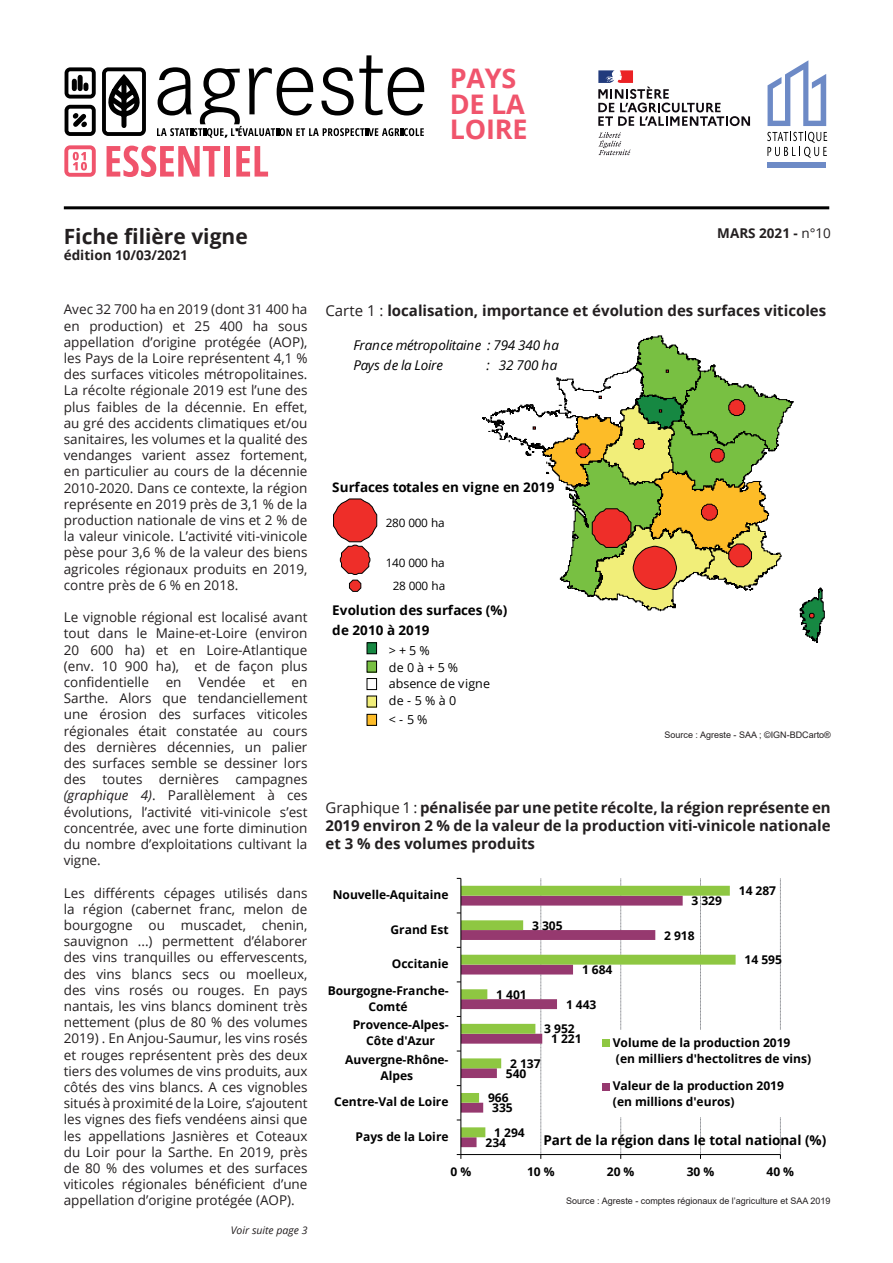
<style>
.page{position:relative;width:893px;height:1263px;background:#fff}
.page>*{position:absolute;margin:0;border:0;box-sizing:border-box;transform-origin:0 0}
.t1{font:700 27px/25.5px "Open Sans";letter-spacing:-.01em;color:#f0546c}
.t2{font:700 21px "Open Sans";color:#231f20}
.t3{font:700 15px/18px "Open Sans";color:#231f20;text-align:justify}
.t4{font:13.5px/16.2px "Open Sans";color:#231f20;text-align:justify}
.t5{font:italic 13.5px/20.4px "Open Sans";letter-spacing:-.01em;color:#000}
.t6{font:700 13.5px "Open Sans";letter-spacing:-.005em;color:#000}
.t7{font:700 13.5px "Open Sans";color:#231f20}
.t8{font:700 13.35px/19.2px "Open Sans";letter-spacing:.01em;color:#000}
.t9{font:12.45px/16.6px "Open Sans";letter-spacing:.02em;color:#000}
.t10{font:700 12px/16.4px "Open Sans";letter-spacing:-.005em;color:#000;text-align:center}
.t11{font:11.7px/23.4px "Open Sans";letter-spacing:-.025em;color:#000;text-align:center}
.t12{font:italic 10.5px "Open Sans";color:#231f20}
.t13{font:9px "Arial";color:#231f20}
.s1{font-style:italic}
.s2{font-weight:400}
</style>
<div class="page">
<hr style="left:64px;top:206px;width:765px;height:3px;background:#000">
<svg style="left:65px;top:55px;width:359px;height:83px"></svg>
<svg style="left:64px;top:145px;width:32px;height:32px"></svg>
<svg style="left:107px;top:146px;width:113px;height:31px"></svg>
<div style="left:225px;top:146px;width:5px;height:31px;background:#f0546c"></div>
<svg style="left:236px;top:146px;width:32px;height:31px"></svg>
<div style="left:767px;top:162px;width:59px;height:6px;background:#6d8ac6"></div>
<svg style="left:767px;top:132px;width:60px;height:26px"></svg>
<svg style="left:767px;top:60px;width:59px;height:66px"></svg>
<svg style="left:598px;top:132px;width:33px;height:23px"></svg>
<svg style="left:598px;top:70px;width:152px;height:56px"></svg>
<svg style="left:366px;top:335px;width:459px;height:391px"></svg>
<div style="left:367px;top:643px;width:10px;height:11px;background:#168842"></div>
<div style="left:367px;top:643px;width:10px;height:11px;border:1px solid #000"></div>
<div style="left:367px;top:661px;width:10px;height:11px;background:#78c042"></div>
<div style="left:367px;top:661px;width:10px;height:11px;border:1px solid #000"></div>
<div style="left:367px;top:678px;width:10px;height:11px;background:#fff"></div>
<div style="left:367px;top:678px;width:10px;height:11px;border:1px solid #000"></div>
<div style="left:367px;top:696px;width:10px;height:11px;background:#f1ee79"></div>
<div style="left:367px;top:696px;width:10px;height:11px;border:1px solid #000"></div>
<div style="left:367px;top:714px;width:10px;height:11px;background:#fdbc28"></div>
<div style="left:367px;top:714px;width:10px;height:11px;border:1px solid #000"></div>
<svg style="left:333px;top:498px;width:44px;height:94px"></svg>
<svg style="left:462px;top:886px;width:274px;height:251px"></svg>
<hr style="left:461px;top:1154px;width:319px;height:1px;background:#000">
<svg style="left:541px;top:878px;width:1px;height:281px"></svg>
<svg style="left:620px;top:878px;width:1px;height:281px"></svg>
<svg style="left:700px;top:878px;width:1px;height:281px"></svg>
<svg style="left:780px;top:878px;width:1px;height:281px"></svg>
<hr style="left:461px;top:878px;width:1px;height:276px;background:#000">
<svg style="left:457px;top:1154px;width:5px;height:5px"></svg>
<div style="left:588px;top:1030px;width:236px;height:86px;background:#fff"></div>
<div style="left:602px;top:1040px;width:8px;height:7px;background:#8ec742"></div>
<div style="left:602px;top:1083px;width:8px;height:7px;background:#96396f"></div>
<h1 class="t1" style="left:450px;top:65px;width:79px">PAYS<br>DE LA<br>LOIRE</h1>
<h2 class="t2" style="left:64px;top:221px;width:185px">Fiche filière vigne</h2>
<p class="t7" style="left:64px;top:245px;width:126px">édition 10/03/2021</p>
<p class="t4" style="left:64px;top:301px;width:245px">Avec 32 700 ha en 2019 (dont 31 400 ha en production) et 25 400 ha sous appellation d’origine protégée (AOP), les Pays de la Loire représentent 4,1 % des surfaces viticoles métropolitaines.<br>La récolte régionale 2019 est l’une des plus faibles de la décennie. En effet, au gré des accidents climatiques et/ou sanitaires, les volumes et la qualité des vendanges varient assez fortement, en particulier au cours de la décennie 2010-2020. Dans ce contexte, la région représente en 2019 près de 3,1 % de la production nationale de vins et 2 % de la valeur vinicole. L’activité viti-vinicole pèse pour 3,6 % de la valeur des biens agricoles régionaux produits en 2019, contre près de 6 % en 2018.</p>
<p class="t4" style="left:64px;top:609px;width:245px">Le vignoble régional est localisé avant tout dans le Maine-et-Loire (environ 20 600 ha) et en Loire-Atlantique (env. 10 900 ha), et de façon plus confidentielle en Vendée et en Sarthe. Alors que tendanciellement une érosion des surfaces viticoles régionales était constatée au cours des dernières décennies, un palier des surfaces semble se dessiner lors des toutes dernières campagnes <span class="s1">(graphique 4)</span>. Parallèlement à ces évolutions, l’activité viti-vinicole s’est concentrée, avec une forte diminution du nombre d’exploitations cultivant la vigne.</p>
<p class="t4" style="left:64px;top:884px;width:245px">Les différents cépages utilisés dans la région (cabernet franc, melon de bourgogne ou muscadet, chenin, sauvignon ...) permettent d’élaborer des vins tranquilles ou effervescents, des vins blancs secs ou moelleux, des vins rosés ou rouges. En pays nantais, les vins blancs dominent très nettement (plus de 80 % des volumes 2019) . En Anjou-Saumur, les vins rosés et rouges représentent près des deux tiers des volumes de vins produits, aux côtés des vins blancs. A ces vignobles situés à proximité de la Loire, s’ajoutent les vignes des fiefs vendéens ainsi que les appellations Jasnières et Coteaux du Loir pour la Sarthe. En 2019, près de 80 % des volumes et des surfaces viticoles régionales bénéficient d’une appellation d’origine protégée (AOP).</p>
<p class="t12" style="left:231px;top:1223px;width:78px">Voir suite page 3</p>
<p class="t7" style="left:717px;top:223px;width:115px">MARS 2021 - <span class="s2">n°10</span></p>
<p class="t3" style="left:325px;top:301px;width:502px"><span class="s2">Carte 1 :</span> localisation, importance et évolution des surfaces viticoles</p>
<p class="t5" style="left:353px;top:334px;width:207px">France métropolitaine : 794 340 ha<br>Pays de la Loire</p>
<p class="t5" style="left:486px;top:355px;width:72px">: 32 700 ha</p>
<p class="t8" style="left:332px;top:477px;width:224px">Surfaces totales en vigne en 2019</p>
<p class="t11" style="left:386px;top:511px;width:60px">280 000 ha</p>
<p class="t11" style="left:386px;top:550px;width:61px">140 000 ha<br>28 000 ha</p>
<p class="t8" style="left:332px;top:601px;width:177px">Evolution des surfaces (%) de 2010 à 2019</p>
<p class="t9" style="left:389px;top:642px;width:103px">&gt;+5% de0à+5% absence de vigne de-5%à0</p>
<p class="t9" style="left:389px;top:711px;width:40px">&lt;-5%</p>
<p class="t13" style="left:665px;top:729px;width:168px">Source : Agreste - SAA ; ©IGN-BDCarto®</p>
<p class="t3" style="left:325px;top:798px;width:507px"><span class="s2">Graphique 1 :</span> pénalisée par une petite récolte, la région représente en 2019 environ 2 % de la valeur de la production viti-vinicole nationale et 3 % des volumes produits</p>
<p class="t10" style="left:333px;top:886px;width:117px">Nouvelle-Aquitaine</p>
<p class="t10" style="left:692px;top:892px;width:32px">3 329</p>
<p class="t10" style="left:739px;top:882px;width:39px">14 287</p>
<p class="t10" style="left:391px;top:921px;width:59px">Grand Est</p>
<p class="t10" style="left:532px;top:917px;width:32px">3 305</p>
<p class="t10" style="left:664px;top:927px;width:32px">2 918</p>
<p class="t10" style="left:392px;top:955px;width:58px">Occitanie</p>
<p class="t10" style="left:582px;top:961px;width:32px">1 684</p>
<p class="t10" style="left:745px;top:951px;width:39px">14 595</p>
<p class="t10" style="left:328px;top:982px;width:122px">Bourgogne-Franche-<br>Comté</p>
<p class="t10" style="left:496px;top:986px;width:32px">1 401</p>
<p class="t10" style="left:566px;top:996px;width:32px">1 443</p>
<p class="t10" style="left:353px;top:1016px;width:97px">Provence-Alpes-<br>Côte d'Azur</p>
<p class="t10" style="left:345px;top:1051px;width:105px">Auvergne-Rhône-<br>Alpes</p>
<p class="t10" style="left:334px;top:1093px;width:116px">Centre-Val de Loire</p>
<p class="t10" style="left:544px;top:1020px;width:32px">3 952</p>
<p class="t10" style="left:551px;top:1030px;width:32px">1 221</p>
<p class="t10" style="left:510px;top:1055px;width:32px">2 137</p>
<p class="t10" style="left:506px;top:1065px;width:22px">540</p>
<p class="t10" style="left:488px;top:1090px;width:22px">966</p>
<p class="t10" style="left:492px;top:1099px;width:22px">335</p>
<p class="t10" style="left:613px;top:1034px;width:200px;text-align:left">Volume de la production 2019 (en milliers d'hectolitres de vins)</p>
<p class="t10" style="left:613px;top:1077px;width:173px;text-align:left">Valeur de la production 2019 (en millions d'euros)</p>
<p class="t10" style="left:356px;top:1128px;width:94px">Pays de la Loire</p>
<p class="t10" style="left:494px;top:1124px;width:32px">1 294</p>
<p class="t10" style="left:486px;top:1134px;width:22px">234</p>
<p class="t6" style="left:543px;top:1130px;width:285px">Part de la région dans le total national (%)</p>
<p class="t10" style="left:451px;top:1163px;width:22px">0 %</p>
<p class="t10" style="left:527px;top:1163px;width:29px">10 %</p>
<p class="t10" style="left:607px;top:1163px;width:29px">20 %</p>
<p class="t10" style="left:687px;top:1163px;width:29px">30 %</p>
<p class="t10" style="left:767px;top:1163px;width:29px">40 %</p>
<p class="t13" style="left:566px;top:1195px;width:266px">Source : Agreste - comptes régionaux de l’agriculture et SAA 2019</p>
</div>
